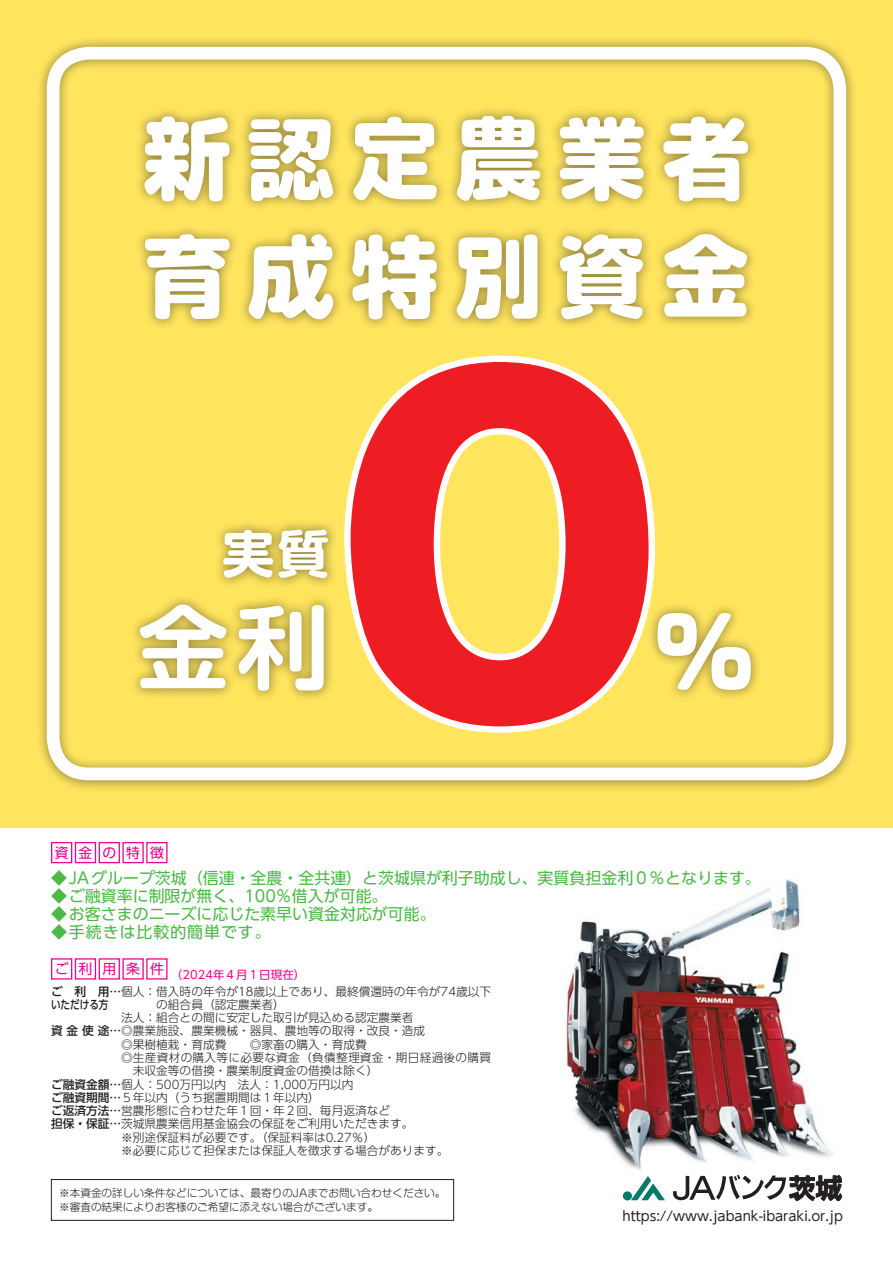
<style>
.page{position:relative;width:893px;height:1263px;background:#fff}
.page>*{position:absolute;margin:0;border:0;box-sizing:border-box;transform-origin:0 0}
.t1{font:700 438px "Gothic MB101 Pr 6";color:#ee1d23}
.t2{font:800 95.7px "P Soft Go Std N";color:#fff}
.t3{font:700 90.3px "P Soft Go Std N De";color:#fff}
.t4{font:800 88.2px/117.9px "P Soft Go Std N";letter-spacing:.175em;color:#fff}
.t5{font:700 51px "P Soft Go Std N";color:#fff}
.t6{font:15.9px "UD Shin Go Pr 6";color:#4cb848}
.t7{font:15.9px "UD Shin Go Pr 6";letter-spacing:.06em;color:#4cb848}
.t8{font:13.8px "UD Shin Go Pr 6";color:#ed028c}
.t9{font:13.35px "UD Shin Go Pr 6";color:#231f20}
.t10{font:300 11.7px/13.4px "UD Shin Go Pr 6";color:#231f20}
.t11{font:300 11.7px "UD Shin Go Pr 6";letter-spacing:.02em;color:#231f20}
.t12{font:11.4px "UD Shin Go Pr 6";letter-spacing:.01em;color:#ed028c}
.t13{font:300 10.65px/14.4px "Shin M Go Pr 6";color:#231f20}
.s1{font-weight:500}
</style>
<div class="page">
<div style="left:0;top:0;width:893px;height:827px;background:#ffe55e"></div>
<div style="left:35px;top:35px;width:823px;height:757px;background:#231f20;opacity:.45"></div>
<div style="left:47px;top:47px;width:799px;height:733px;border:13px solid #fff;border-radius:36px"></div>
<img style="left:564px;top:879px;width:270px;height:291px">
<div style="left:133px;top:104px;width:626px;height:227px;background:#231f20;opacity:.45"></div>
<div style="left:212px;top:518px;width:127px;height:71px;background:#231f20;opacity:.45"></div>
<div style="left:128px;top:593px;width:207px;height:109px;background:#231f20;opacity:.45"></div>
<div style="left:646px;top:601px;width:116px;height:101px;background:#231f20;opacity:.45"></div>
<svg style="left:338px;top:349px;width:323px;height:390px"></svg>
<div style="left:623px;top:1191px;width:9px;height:9px;background:#017a6a;border-radius:50%"></div>
<svg style="left:631px;top:1176px;width:34px;height:24px"></svg>
<svg style="left:673px;top:1175px;width:169px;height:26px"></svg>
<div style="left:51px;top:842px;width:21px;height:21px;border:1px solid #ed028c"></div>
<div style="left:51px;top:958px;width:21px;height:21px;border:1px solid #ed028c"></div>
<div style="left:75px;top:842px;width:21px;height:21px;border:1px solid #ed028c"></div>
<div style="left:75px;top:958px;width:21px;height:21px;border:1px solid #ed028c"></div>
<div style="left:99px;top:842px;width:21px;height:21px;border:1px solid #ed028c"></div>
<div style="left:99px;top:958px;width:21px;height:21px;border:1px solid #ed028c"></div>
<div style="left:122px;top:842px;width:22px;height:21px;border:1px solid #ed028c"></div>
<div style="left:146px;top:842px;width:22px;height:21px;border:1px solid #ed028c"></div>
<div style="left:51px;top:1179px;width:403px;height:42px;border:1px solid #231f20"></div>
<h3 class="t4" style="left:143px;top:103px;width:608px">新認定農業者育成特別資金</h3>
<h3 class="t5" style="left:222px;top:526px;width:109px">実質</h3>
<h3 class="t3" style="left:136px;top:598px;width:195px">金利</h3>
<h1 class="t1" style="left:330px;top:186px;width:341px">0</h1>
<h2 class="t2" style="left:655px;top:600px;width:100px">％</h2>
<p class="t8" style="left:55px;top:841px;width:15px">資</p>
<p class="t8" style="left:79px;top:841px;width:15px">金</p>
<p class="t8" style="left:102px;top:841px;width:15px">の</p>
<p class="t8" style="left:126px;top:841px;width:15px">特</p>
<p class="t8" style="left:150px;top:841px;width:15px">徴</p>
<h3 class="t6" style="left:51px;top:865px;width:711px">◆ JAグループ茨城（信連・全農・全共連）と茨城県が利子助成し、実質負担金利０％となります。</h3>
<h3 class="t6" style="left:51px;top:883px;width:338px">◆ご融資率に制限が無く、100％借入が可能。</h3>
<h3 class="t6" style="left:51px;top:901px;width:386px">◆お客さまのニーズに応じた素早い資金対応が可能。</h3>
<h3 class="t7" style="left:51px;top:919px;width:221px">◆手続きは比較的簡単です。</h3>
<p class="t8" style="left:55px;top:958px;width:15px">ご</p>
<p class="t8" style="left:79px;top:958px;width:15px">利</p>
<p class="t8" style="left:102px;top:958px;width:15px">用</p>
<p class="t8" style="left:126px;top:958px;width:15px">条</p>
<p class="t8" style="left:150px;top:958px;width:15px">件</p>
<p class="t12" style="left:171px;top:965px;width:136px">（2024年４月１日現在(</p>
<p class="t10" style="left:51px;top:984px;width:442px"><span class="s1">ご　利　用...</span>個人：借入時の年令が18歳以上であり、最終償還時の年令が74歳以下<span class="s1">いただける方</span></p>
<p class="t10" style="left:51px;top:1024px;width:376px"><span class="s1">資金使途...</span>◎農業施設、農業機械・器具、農地等の取得・改良・造成</p>
<p class="t10" style="left:121px;top:997px;width:294px;text-indent:35px">の組合員（認定農業者(<br>法人：組合との間に安定した取引が見込める認定農業者</p>
<p class="t10" style="left:121px;top:1037px;width:247px">◎果樹植栽・育成費　　◎家畜の購入・育成費</p>
<p class="t11" style="left:121px;top:1048px;width:371px">◎生産資材の購入等に必要な資金（負債整理資金・期日経過後の購買</p>
<p class="t10" style="left:133px;top:1064px;width:247px">未収金等の借換・農業制度資金の借換は除く(</p>
<p class="t10" style="left:51px;top:1077px;width:364px"><span class="s1">ご融資金額...</span>個人：500万円以内　法人：1,000万円以内<br><span class="s1">ご融資期間...</span>５年以内（うち据置期間は１年以内(<br><span class="s1">ご返済方法...</span>営農形態に合わせた年１回・年２回、毎月返済など<br><span class="s1">担保・保証...</span>茨城県農業信用基金協会の保証をご利用いただきます。</p>
<p class="t10" style="left:121px;top:1130px;width:329px">※別途保証料が必要です。（保証料率は0.27％(<br>※必要に応じて担保または保証人を徴求する場合があります。</p>
<p class="t13" style="left:59px;top:1185px;width:388px">※本資金の詳しい条件などについては、最寄りのJAまでお問い合わせください。※審査の結果によりお客様のご希望に添えない場合がございます。</p>
<p class="t9" style="left:622px;top:1205px;width:222px">https://www.jabank-ibaraki.or.jp</p>
</div>
